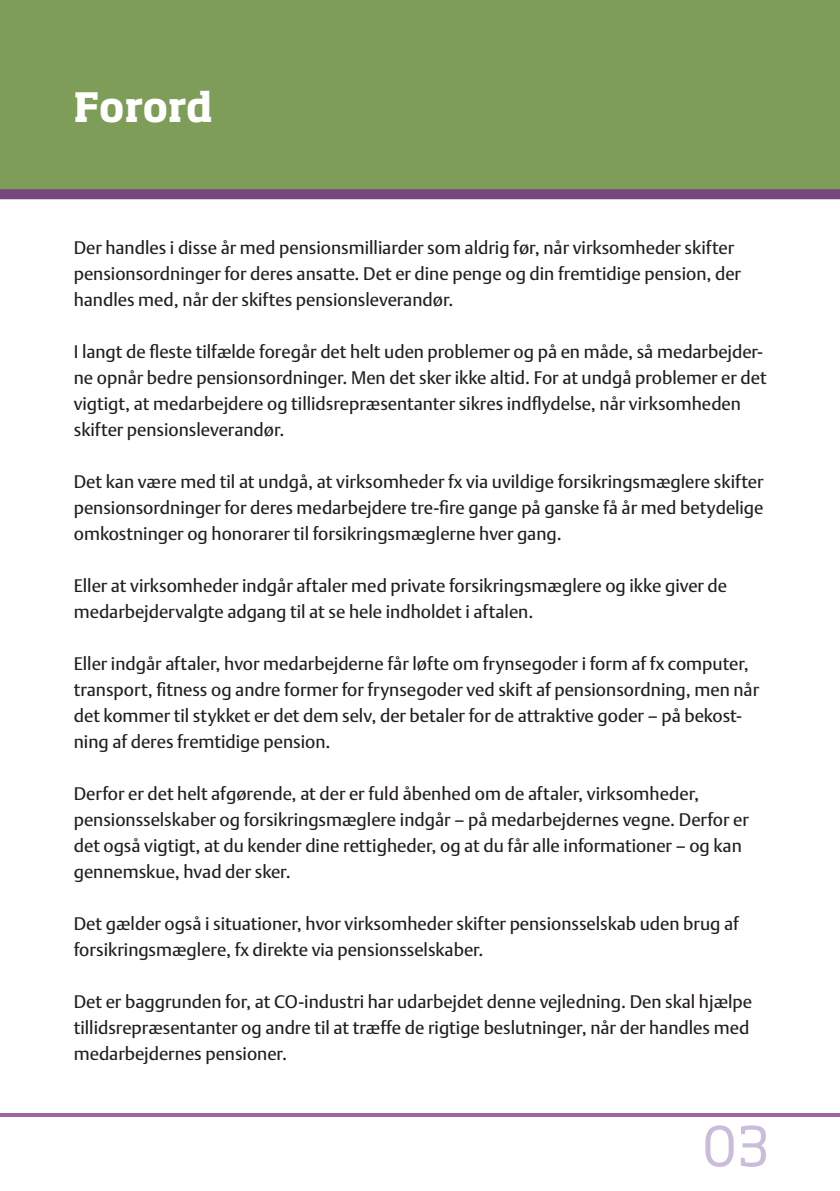
<style>
.page{position:relative;width:840px;height:1191px;background:#fff}
.page>*{position:absolute;margin:0;border:0;box-sizing:border-box;transform-origin:0 0}
.t1{font:54px "Soho Pro";color:#cabcdb}
.t2{font:700 40px "Soho Pro";letter-spacing:-.01em;color:#fff}
.t3{font:18px/26px "DTL Argo T";color:#231f20}
</style>
<div class="page">
<hr style="left:0;top:1113px;width:839px;height:4px;background:#a061a8">
<div style="left:0;top:0;width:839px;height:194px;background:#7e9d58"></div>
<hr style="left:0;top:0;width:1px;height:272px;background:#fff">
<div style="left:0;top:189px;width:839px;height:10px;background:#78467e"></div>
<h2 class="t2" style="left:74px;top:78px;width:141px">Forord</h2>
<p class="t3" style="left:74px;top:234px;width:668px">Der handles i disse år med pensionsmilliarder som aldrig før, når virksomheder skifter pensionsordninger for deres ansatte. Det er dine penge og din fremtidige pension, der handles med, når der skiftes pensionsleverandør.</p>
<p class="t3" style="left:74px;top:338px;width:694px">I langt de fleste tilfælde foregår det helt uden problemer og på en måde, så medarbejder&shy;ne opnår bedre pensionsordninger. Men det sker ikke altid. For at undgå problemer er det vigtigt, at medarbejdere og tillidsrepræsentanter sikres indflydelse, når virksomheden skifter pensionsleverandør.</p>
<p class="t3" style="left:74px;top:468px;width:691px;text-align:justify">Det kan være med til at undgå, at virksomheder fx via uvildige forsikringsmæglere skifter pensionsordninger for deres medarbejdere tre-fire gange på ganske få år med betydelige omkostninger og honorarer til forsikringsmæglerne hver gang.</p>
<p class="t3" style="left:74px;top:572px;width:654px">Eller at virksomheder indgår aftaler med private forsikringsmæglere og ikke giver de medarbejdervalgte adgang til at se hele indholdet i aftalen.</p>
<p class="t3" style="left:74px;top:650px;width:686px">Eller indgår aftaler, hvor medarbejderne får løfte om frynsegoder i form af fx computer, transport, fitness og andre former for frynsegoder ved skift af pensionsordning, men når det kommer til stykket er det dem selv, der betaler for de attraktive goder – på bekost&shy;ning af deres fremtidige pension.</p>
<p class="t3" style="left:74px;top:780px;width:676px">Derfor er det helt afgørende, at der er fuld åbenhed om de aftaler, virksomheder, pensionsselskaber og forsikringsmæglere indgår – på medarbejdernes vegne. Derfor er det også vigtigt, at du kender dine rettigheder, og at du får alle informationer – og kan gennemskue, hvad der sker.</p>
<p class="t3" style="left:74px;top:910px;width:666px">Det gælder også i situationer, hvor virksomheder skifter pensionsselskab uden brug af forsikringsmæglere, fx direkte via pensionsselskaber.</p>
<p class="t3" style="left:74px;top:988px;width:679px">Det er baggrunden for, at CO-industri har udarbejdet denne vejledning. Den skal hjælpe tillidsrepræsentanter og andre til at træffe de rigtige beslutninger, når der handles med medarbejdernes pensioner.</p>
<h1 class="t1" style="left:702px;top:1109px;width:68px">03</h1>
</div>
